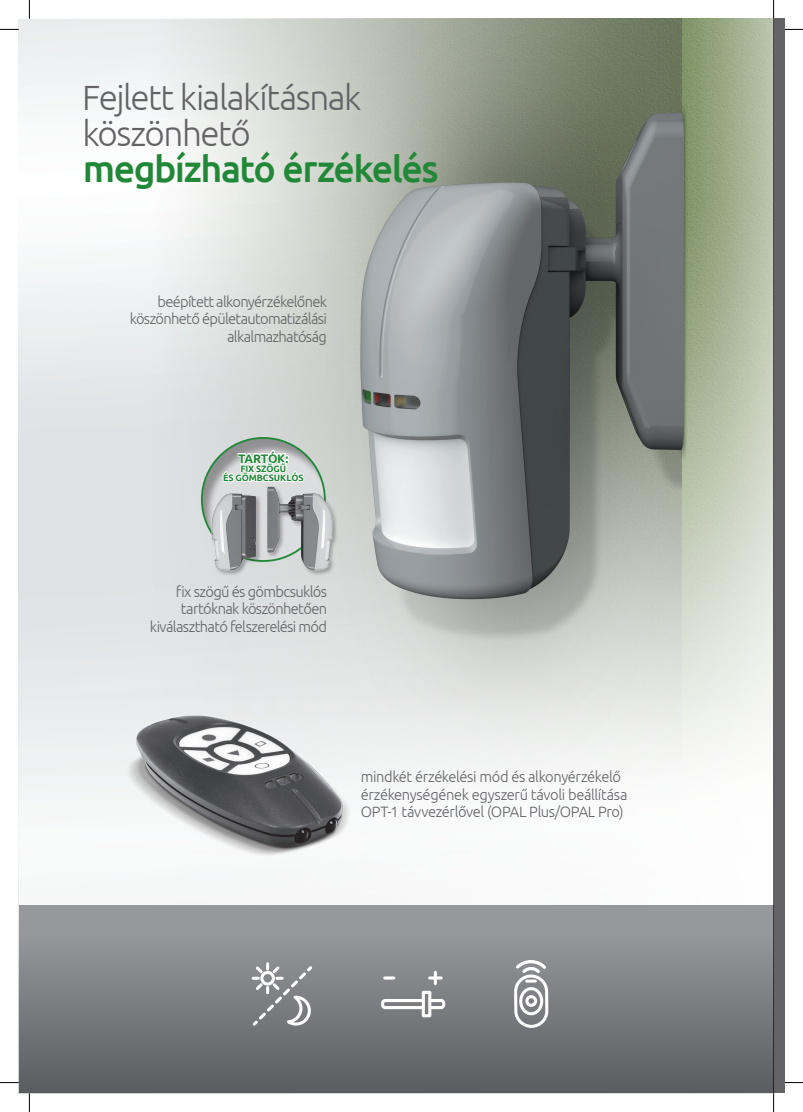
<style>
.page{position:relative;width:803px;height:1112px;background:#fff}
.page>*{position:absolute;margin:0;border:0;box-sizing:border-box;transform-origin:0 0}
.t1{font:500 37.5px "Ubuntu";letter-spacing:-.04em;color:#208836}
.t2{font:300 35px/36.2px "Ubuntu";letter-spacing:-.04em;color:#636366}
.t3{font:300 15px/17.5px "Ubuntu";letter-spacing:-.04em;color:#636366;text-align:right}
.t4{font:700 12.25px "Ubuntu";letter-spacing:-.02em;color:#208836}
.t5{font:700 9.25px/9.2px "Ubuntu";letter-spacing:-.005em;color:#208836;text-align:center}
</style>
<div class="page">
<img style="left:63px;top:19px;width:710px;height:664px">
<svg style="left:19px;top:683px;width:754px;height:222px"></svg>
<div style="left:19px;top:905px;width:754px;height:187px;background:#96989b"></div>
<div style="left:19px;top:933px;width:754px;height:159px;background:linear-gradient(to bottom,#96989b,#5b5c5f)"></div>
<svg style="left:379px;top:997px;width:68px;height:13px"></svg>
<div style="left:422px;top:990px;width:9px;height:27px;border:3px solid #fff"></div>
<svg style="left:385px;top:976px;width:9px;height:3px"></svg>
<svg style="left:430px;top:971px;width:11px;height:12px"></svg>
<div style="left:514px;top:974px;width:34px;height:53px;border:3px solid #fff;border-radius:15px"></div>
<div style="left:519px;top:986px;width:24px;height:28px;border:3px solid #fff;border-radius:50%"></div>
<div style="left:525px;top:994px;width:12px;height:12px;border:3px solid #fff;border-radius:50%"></div>
<svg style="left:513px;top:959px;width:35px;height:23px"></svg>
<svg style="left:250px;top:963px;width:65px;height:64px"></svg>
<div style="left:199px;top:435px;width:128px;height:127px;background:#231f20;opacity:.4"></div>
<div style="left:265px;top:485px;width:74px;height:91px;background:#231f20;opacity:.35"></div>
<img style="left:263px;top:482px;width:75px;height:91px">
<div style="left:210px;top:491px;width:52px;height:85px;background:#231f20;opacity:.35"></div>
<img style="left:195px;top:486px;width:61px;height:88px">
<svg style="left:222px;top:448px;width:84px;height:35px"></svg>
<img style="left:61px;top:665px;width:358px;height:222px">
<div style="left:773px;top:19px;width:11px;height:1073px;background:#636366"></div>
<svg style="left:0;top:29px;width:19px;height:1px"></svg>
<svg style="left:784px;top:29px;width:19px;height:1px"></svg>
<svg style="left:0;top:1081px;width:19px;height:2px"></svg>
<svg style="left:784px;top:1081px;width:19px;height:2px"></svg>
<svg style="left:29px;top:0;width:1px;height:19px"></svg>
<svg style="left:29px;top:1092px;width:1px;height:19px"></svg>
<svg style="left:773px;top:0;width:1px;height:19px"></svg>
<svg style="left:773px;top:1092px;width:1px;height:19px"></svg>
<h2 class="t2" style="left:82px;top:78px;width:281px">Fejlett kialakításnak köszönhető</h2>
<h1 class="t1" style="left:83px;top:145px;width:357px">megbízható érzékelés</h1>
<p class="t3" style="left:130px;top:292px;width:199px">beépített alkonyérzékelőnek köszönhető épületautomatizálási alkalmazhatóság</p>
<p class="t4" style="left:238px;top:450px;width:52px">TARTÓK:</p>
<p class="t5" style="left:223px;top:463px;width:82px">FIX SZÖGŰ<br>ÉS GÖMBCSUKLÓS</p>
<p class="t3" style="left:150px;top:582px;width:179px">fix szögű és gömbcsuklós tartóknak köszönhetően kiválasztható felszerelési mód</p>
<p class="t3" style="left:361px;top:767px;width:268px;text-align:left">mindkét érzékelési mód és alkonyérzékelő érzékenységének egyszerű távoli beállítása<br>OPT-1 távvezérlővel (OPAL Plus/OPAL Pro)</p>
</div>
